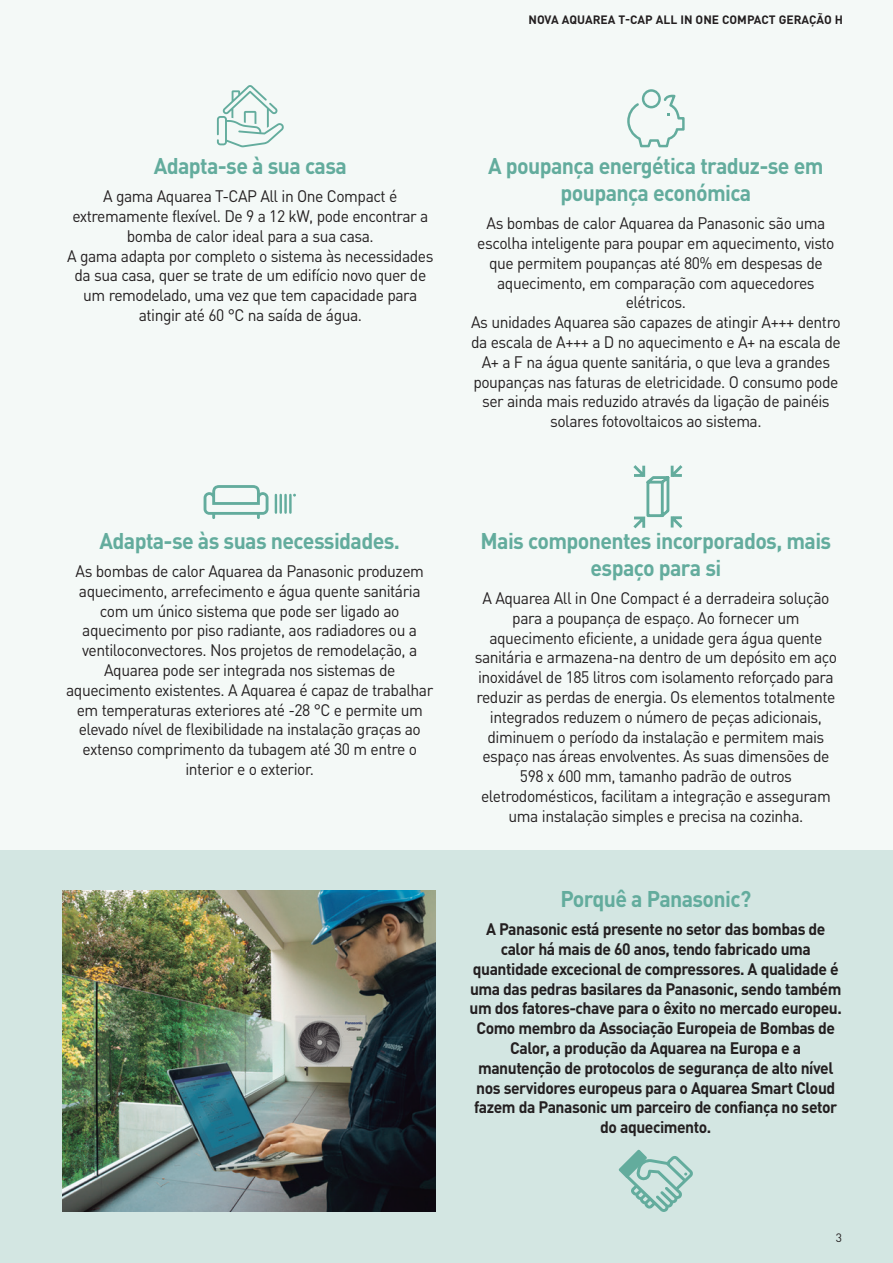
<style>
.page{position:relative;width:893px;height:1263px;background:#f4f9f7}
.page>*{position:absolute;margin:0;border:0;box-sizing:border-box;transform-origin:0 0}
.t1{font:700 22.5px/27px "DIN Pro";letter-spacing:-.03em;color:#63ac9d;text-align:center;scale:.95 1}
.t2{font:16.5px/19.8px "DIN Pro";letter-spacing:-.03em;color:#231f20;text-align:center;scale:.95 1}
.t3{font:700 16.5px/19.8px "DIN Pro";letter-spacing:-.03em;color:#231f20;text-align:center;scale:.95 1}
.t4{font:700 12px "DIN Pro";color:#231f20}
.t5{font:12px "DIN Pro";color:#231f20}
</style>
<div class="page">
<div style="left:0;top:850px;width:893px;height:413px;background:#d3e6e2"></div>
<svg style="left:627px;top:89px;width:58px;height:58px"></svg>
<svg style="left:217px;top:85px;width:67px;height:62px"></svg>
<img style="left:63px;top:891px;width:373px;height:321px">
<svg style="left:618px;top:1149px;width:75px;height:63px"></svg>
<svg style="left:204px;top:485px;width:64px;height:34px"></svg>
<svg style="left:275px;top:495px;width:7px;height:18px"></svg>
<hr style="left:284px;top:495px;width:3px;height:18px;background:#63ac9d">
<hr style="left:289px;top:495px;width:3px;height:18px;background:#63ac9d">
<svg style="left:633px;top:465px;width:50px;height:64px"></svg>
<p class="t4" style="left:528px;top:10px;width:316px">NOVA AQUAREA T-CAP ALL IN ONE COMPACT GERAÇÃO H</p>
<h1 class="t1" style="left:154px;top:149px;width:205px">Adapta-se à sua casa</h1>
<p class="t2" style="left:67px;top:185px;width:387px">A gama Aquarea T-CAP All in One Compact é extremamente flexível. De 9 a 12 kW, pode encontrar a bomba de calor ideal para a sua casa.<br>A gama adapta por completo o sistema às necessidades da sua casa, quer se trate de um edifício novo quer de um remodelado, uma vez que tem capacidade para atingir até 60 °C na saída de água.</p>
<h1 class="t1" style="left:488px;top:149px;width:355px">A poupança energética traduz-se em poupança económica</h1>
<p class="t2" style="left:471px;top:212px;width:391px">As bombas de calor Aquarea da Panasonic são uma escolha inteligente para poupar em aquecimento, visto que permitem poupanças até 80% em despesas de aquecimento, em comparação com aquecedores elétricos.<br>As unidades Aquarea são capazes de atingir A+++ dentro da escala de A+++ a D no aquecimento e A+ na escala de A+ a F na água quente sanitária, o que leva a grandes poupanças nas faturas de eletricidade. O consumo pode ser ainda mais reduzido através da ligação de painéis solares fotovoltaicos ao sistema.</p>
<h1 class="t1" style="left:100px;top:524px;width:318px">Adapta-se às suas necessidades.</h1>
<p class="t2" style="left:66px;top:559px;width:388px">As bombas de calor Aquarea da Panasonic produzem aquecimento, arrefecimento e água quente sanitária com um único sistema que pode ser ligado ao aquecimento por piso radiante, aos radiadores ou a ventiloconvectores. Nos projetos de remodelação, a Aquarea pode ser integrada nos sistemas de aquecimento existentes. A Aquarea é capaz de trabalhar em temperaturas exteriores até -28 °C e permite um elevado nível de flexibilidade na instalação graças ao extenso comprimento da tubagem até 30 m entre o interior e o exterior.</p>
<h1 class="t1" style="left:481px;top:524px;width:371px">Mais componentes incorporados, mais espaço para si</h1>
<p class="t2" style="left:475px;top:586px;width:383px">A Aquarea All in One Compact é a derradeira solução para a poupança de espaço. Ao fornecer um aquecimento eficiente, a unidade gera água quente sanitária e armazena-na dentro de um depósito em aço inoxidável de 185 litros com isolamento reforçado para reduzir as perdas de energia. Os elementos totalmente integrados reduzem o número de peças adicionais, diminuem o período da instalação e permitem mais espaço nas áreas envolventes. As suas dimensões de 598 x 600 mm, tamanho padrão de outros eletrodomésticos, facilitam a integração e asseguram uma instalação simples e precisa na cozinha.</p>
<h1 class="t1" style="left:560px;top:882px;width:202px">Porquê a Panasonic?</h1>
<p class="t3" style="left:470px;top:917px;width:393px">A Panasonic está presente no setor das bombas de calor há mais de 60 anos, tendo fabricado uma quantidade excecional de compressores. A qualidade é uma das pedras basilares da Panasonic, sendo também um dos fatores-chave para o êxito no mercado europeu.<br>Como membro da Associação Europeia de Bombas de Calor, a produção da Aquarea na Europa e a manutenção de protocolos de segurança de alto nível nos servidores europeus para o Aquarea Smart Cloud fazem da Panasonic um parceiro de confiança no setor do aquecimento.</p>
<p class="t5" style="left:836px;top:1228px;width:8px">3</p>
</div>
